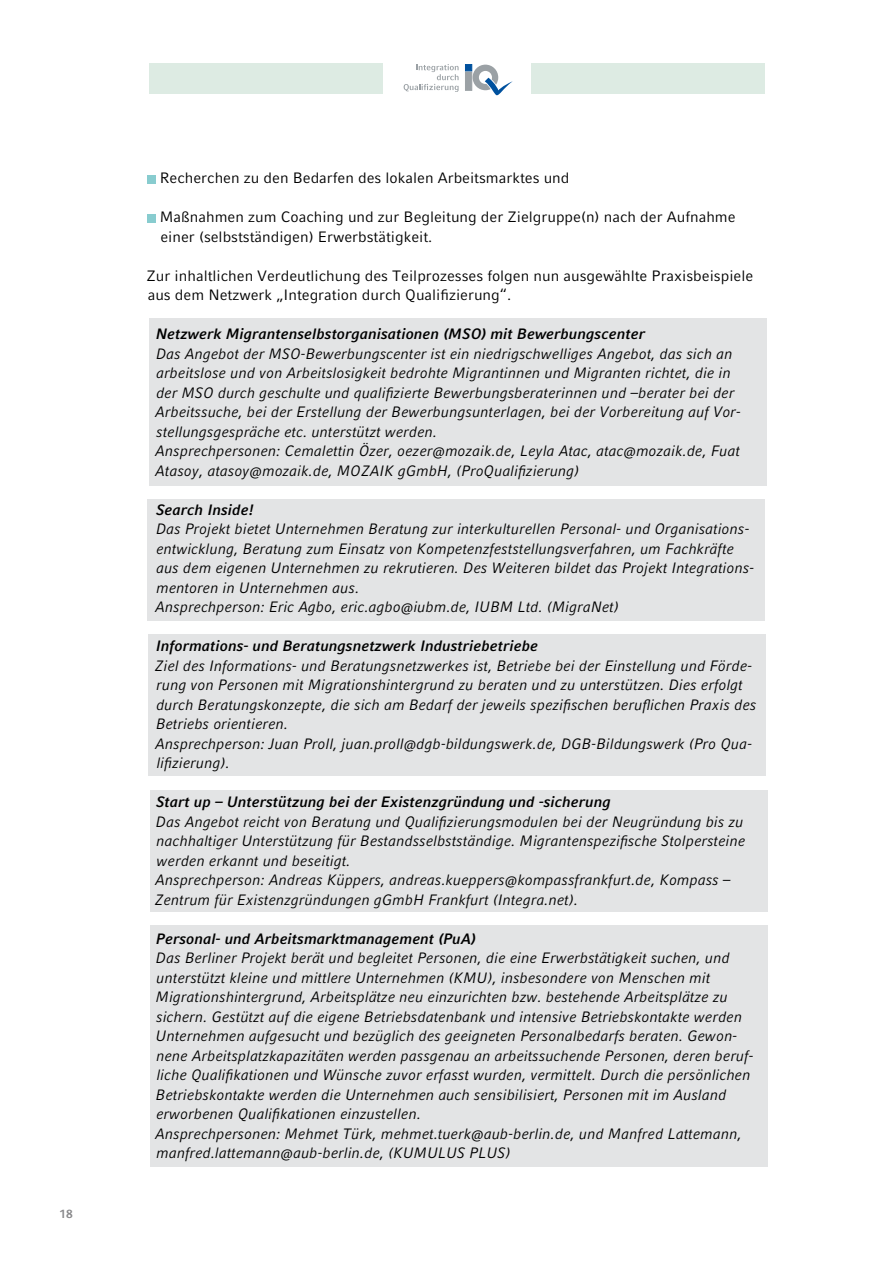
<style>
.page{position:relative;width:893px;height:1263px;background:#fff}
.page>*{position:absolute;margin:0;border:0;box-sizing:border-box;transform-origin:0 0}
.t1{font:italic 15px/19.5px "Compatil Fact LT";color:#000}
.t2{font:15px/19.5px "Compatil Fact LT";color:#000}
.t3{font:italic 700 15px "Compatil Fact LT";color:#000}
.t4{font:700 12px "Compatil Fact LT";color:#88888a}
</style>
<div class="page">
<svg style="left:404px;top:64px;width:55px;height:28px"></svg>
<div style="left:465px;top:72px;width:7px;height:18px;background:#9ba1a5"></div>
<div style="left:465px;top:64px;width:7px;height:7px;background:#00519e;border:1px solid #00519e"></div>
<svg style="left:473px;top:65px;width:40px;height:31px"></svg>
<div style="left:149px;top:64px;width:234px;height:30px;background:#ddebe3"></div>
<div style="left:531px;top:64px;width:234px;height:30px;background:#ddebe3"></div>
<div style="left:148px;top:635px;width:618px;height:141px;background:#e3e4e5"></div>
<div style="left:150px;top:791px;width:618px;height:121px;background:#e3e4e5"></div>
<div style="left:150px;top:926px;width:618px;height:241px;background:#e3e4e5"></div>
<div style="left:149px;top:318px;width:618px;height:168px;background:#e3e4e5"></div>
<div style="left:147px;top:500px;width:618px;height:121px;background:#e3e4e5"></div>
<div style="left:147px;top:175px;width:9px;height:8px;background:#88cccf"></div>
<div style="left:147px;top:214px;width:9px;height:8px;background:#88cccf"></div>
<p class="t4" style="left:60px;top:1206px;width:15px">18</p>
<p class="t2" style="left:160px;top:168px;width:411px">Recherchen zu den Bedarfen des lokalen Arbeitsmarktes und</p>
<p class="t2" style="left:160px;top:207px;width:577px">Maßnahmen zum Coaching und zur Begleitung der Zielgruppe(n) nach der Aufnahme einer (selbstständigen) Erwerbstätigkeit.</p>
<p class="t2" style="left:147px;top:266px;width:608px">Zur inhaltlichen Verdeutlichung des Teilprozesses folgen nun ausgewählte Praxisbeispiele aus dem Netzwerk „Integration durch Qualifizierung“.</p>
<p class="t3" style="left:156px;top:325px;width:491px">Netzwerk Migrantenselbstorganisationen (MSO) mit Bewerbungscenter</p>
<p class="t1" style="left:156px;top:344px;width:587px">Das Angebot der MSO-Bewerbungscenter ist ein niedrigschwelliges Angebot, das sich an arbeitslose und von Arbeitslosigkeit bedrohte Migrantinnen und Migranten richtet, die in der MSO durch geschulte und qualifizierte Bewerbungsberaterinnen und –berater bei der Arbeitssuche, bei der Erstellung der Bewerbungsunterlagen, bei der Vorbereitung auf Vor&shy;stellungsgespräche etc. unterstützt werden.<br>Ansprechpersonen: Cemalettin Özer, oezer@mozaik.de, Leyla Atac, atac@mozaik.de, Fuat Atasoy, atasoy@mozaik.de, MOZAIK gGmbH, (ProQualifizierung)</p>
<p class="t3" style="left:156px;top:501px;width:99px">Search Inside!</p>
<p class="t1" style="left:156px;top:519px;width:600px">Das Projekt bietet Unternehmen Beratung zur interkulturellen Personal- und Organisations&shy;entwicklung, Beratung zum Einsatz von Kompetenzfeststellungsverfahren, um Fachkräfte aus dem eigenen Unternehmen zu rekrutieren. Des Weiteren bildet das Projekt Integrations&shy;mentoren in Unternehmen aus.<br>Ansprechperson: Eric Agbo, eric.agbo@iubm.de, IUBM Ltd. (MigraNet)</p>
<p class="t3" style="left:156px;top:637px;width:384px">Informations- und Beratungsnetzwerk Industriebetriebe</p>
<p class="t1" style="left:155px;top:656px;width:603px">Ziel des Informations- und Beratungsnetzwerkes ist, Betriebe bei der Einstellung und Förde&shy;rung von Personen mit Migrationshintergrund zu beraten und zu unterstützen. Dies erfolgt durch Beratungskonzepte, die sich am Bedarf der jeweils spezifischen beruflichen Praxis des Betriebs orientieren.<br>Ansprechperson: Juan Proll, juan.proll@dgb-bildungswerk.de, DGB-Bildungswerk (Pro Qua&shy;lifizierung).</p>
<p class="t3" style="left:156px;top:793px;width:457px">Start up – Unterstützung bei der Existenzgründung und -sicherung</p>
<p class="t1" style="left:155px;top:812px;width:592px">Das Angebot reicht von Beratung und Qualifizierungsmodulen bei der Neugründung bis zu nachhaltiger Unterstützung für Bestandsselbstständige. Migrantenspezifische Stolpersteine werden erkannt und beseitigt.<br>Ansprechperson: Andreas Küppers, andreas.kueppers@kompassfrankfurt.de, Kompass – Zentrum für Existenzgründungen gGmbH Frankfurt (Integra.net).</p>
<p class="t3" style="left:156px;top:930px;width:322px">Personal- und Arbeitsmarktmanagement (PuA)</p>
<p class="t1" style="left:156px;top:948px;width:600px">Das Berliner Projekt berät und begleitet Personen, die eine Erwerbstätigkeit suchen, und unterstützt kleine und mittlere Unternehmen (KMU), insbesondere von Menschen mit Migrationshintergrund, Arbeitsplätze neu einzurichten bzw. bestehende Arbeitsplätze zu sichern. Gestützt auf die eigene Betriebsdatenbank und intensive Betriebskontakte werden Unternehmen aufgesucht und bezüglich des geeigneten Personalbedarfs beraten. Gewon&shy;nene Arbeitsplatzkapazitäten werden passgenau an arbeitssuchende Personen, deren beruf&shy;liche Qualifikationen und Wünsche zuvor erfasst wurden, vermittelt. Durch die persönlichen Betriebskontakte werden die Unternehmen auch sensibilisiert, Personen mit im Ausland erworbenen Qualifikationen einzustellen.<br>Ansprechpersonen: Mehmet Türk, mehmet.tuerk@aub-berlin.de, und Manfred Lattemann, manfred.lattemann@aub-berlin.de, (KUMULUS PLUS)</p>
</div>
